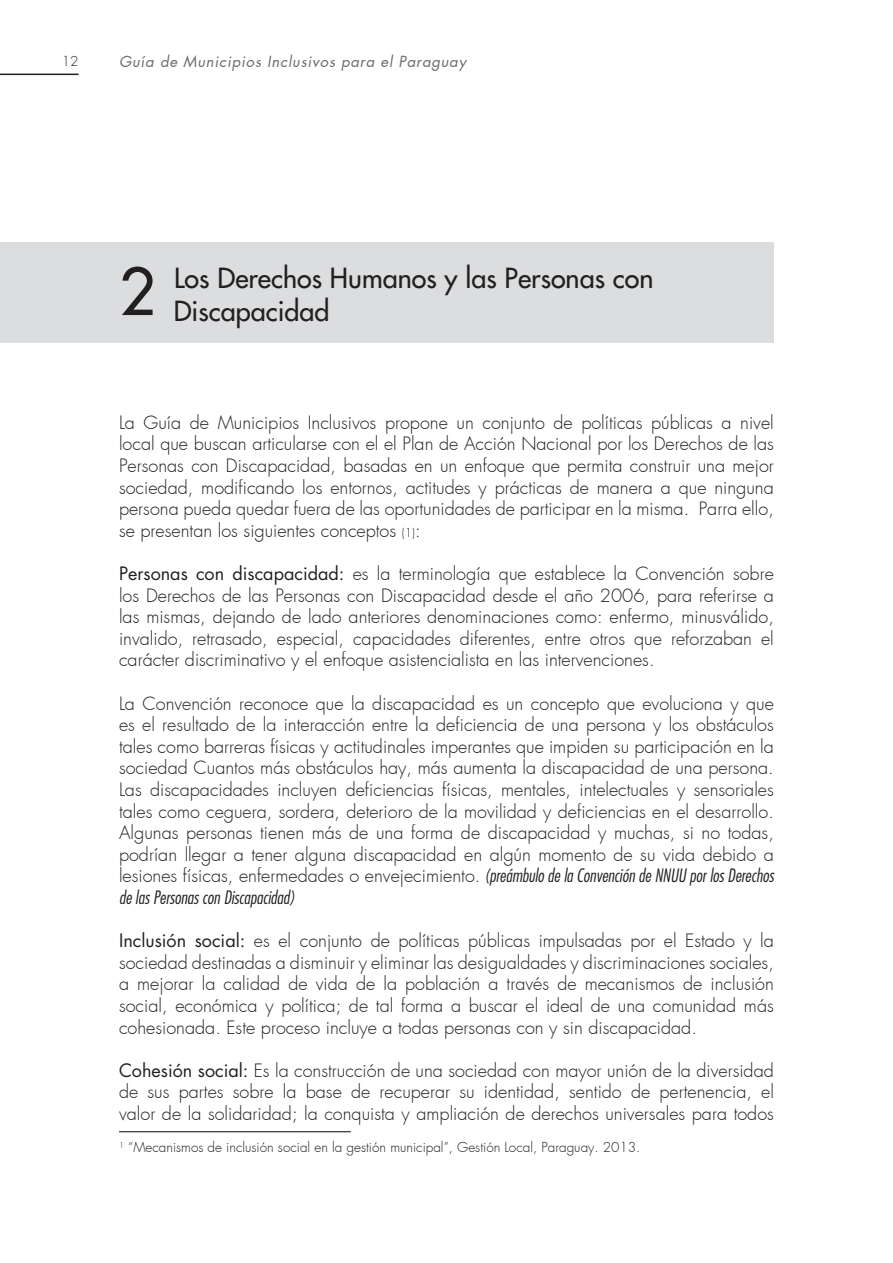
<style>
.page{position:relative;width:893px;height:1263px;background:#fff}
.page>*{position:absolute;margin:0;border:0;box-sizing:border-box;transform-origin:0 0}
.t1{font:500 63px "Futura Std";color:#231f20}
.t2{font:500 27px/32.4px "Futura Std";color:#231f20}
.t3{font:300 18px/21.6px "Futura";color:#231f20;text-align:justify}
.t4{font:italic 300 condensed 18px "Futura Std";color:#231f20}
.t5{font:italic 15px "Futura Beyaz";letter-spacing:.05em;color:#6c6d70}
.t6{font:300 13.5px "Futura";color:#231f20}
.s1{font-size:12px}
.s2{font-family:"Futura Std";font-weight:400}
.s3{font-family:"Futura Std";font-style:italic;font-stretch:condensed}
</style>
<div class="page">
<hr style="left:0;top:74px;width:79px;height:1px;background:#231f20">
<div style="left:0;top:242px;width:774px;height:100px;background:#dcdddf"></div>
<hr style="left:119px;top:1131px;width:232px;height:1px;background:#231f20">
<p class="t6" style="left:62px;top:53px;width:18px">12</p>
<p class="t5" style="left:119px;top:52px;width:349px">Guía de Municipios Inclusivos para el Paraguay</p>
<h1 class="t1" style="left:119px;top:252px;width:38px">2</h1>
<h2 class="t2" style="left:174px;top:262px;width:481px">Los Derechos Humanos y las Personas con<br>Discapacidad</h2>
<p class="t3" style="left:119px;top:412px;width:656px">La Guía de Municipios Inclusivos propone un conjunto de políticas públicas a nivel local que buscan articularse con el el Plan de Acción Nacional por los Derechos de las Personas con Discapacidad, basadas en un enfoque que permita construir una mejor sociedad, modificando los entornos, actitudes y prácticas de manera a que ninguna persona pueda quedar fuera de las oportunidades de participar en la misma. Parra ello, se presentan los siguientes conceptos <span class="s1">(1)</span>:</p>
<p class="t3" style="left:119px;top:563px;width:656px"><span class="s2">Personas con discapacidad:</span> es la terminología que establece la Convención sobre los Derechos de las Personas con Discapacidad desde el año 2006, para referirse a las mismas, dejando de lado anteriores denominaciones como: enfermo, minusválido, invalido, retrasado, especial, capacidades diferentes, entre otros que reforzaban el carácter discriminativo y el enfoque asistencialista en las intervenciones.</p>
<p class="t3" style="left:119px;top:692px;width:656px">La Convención reconoce que la discapacidad es un concepto que evoluciona y que es el resultado de la interacción entre la deficiencia de una persona y los obstáculos tales como barreras físicas y actitudinales imperantes que impiden su participación en la sociedad Cuantos más obstáculos hay, más aumenta la discapacidad de una persona.<br>Las discapacidades incluyen deficiencias físicas, mentales, intelectuales y sensoriales tales como ceguera, sordera, deterioro de la movilidad y deficiencias en el desarrollo.<br>Algunas personas tienen más de una forma de discapacidad y muchas, si no todas, podrían llegar a tener alguna discapacidad en algún momento de su vida debido a lesiones físicas, enfermedades o envejecimiento. <span class="s3">(preámbulo de la Convención de NNUU por los Derechos</span></p>
<p class="t4" style="left:119px;top:887px;width:177px">de las Personas con Discapacidad)</p>
<p class="t3" style="left:119px;top:930px;width:656px"><span class="s2">Inclusión social:</span> es el conjunto de políticas públicas impulsadas por el Estado y la sociedad destinadas a disminuir y eliminar las desigualdades y discriminaciones sociales, a mejorar la calidad de vida de la población a través de mecanismos de inclusión social, económica y política; de tal forma a buscar el ideal de una comunidad más cohesionada. Este proceso incluye a todas personas con y sin discapacidad.</p>
<p class="t3" style="left:119px;top:1060px;width:656px"><span class="s2">Cohesión social:</span> Es la construcción de una sociedad con mayor unión de la diversidad de sus partes sobre la base de recuperar su identidad, sentido de pertenencia, el valor de la solidaridad; la conquista y ampliación de derechos universales para todos</p>
<p class="t6" style="left:119px;top:1139px;width:523px"><sup>1</sup> “Mecanismos de inclusión social en la gestión municipal”, Gestión Local, Paraguay. 2013.</p>
</div>
